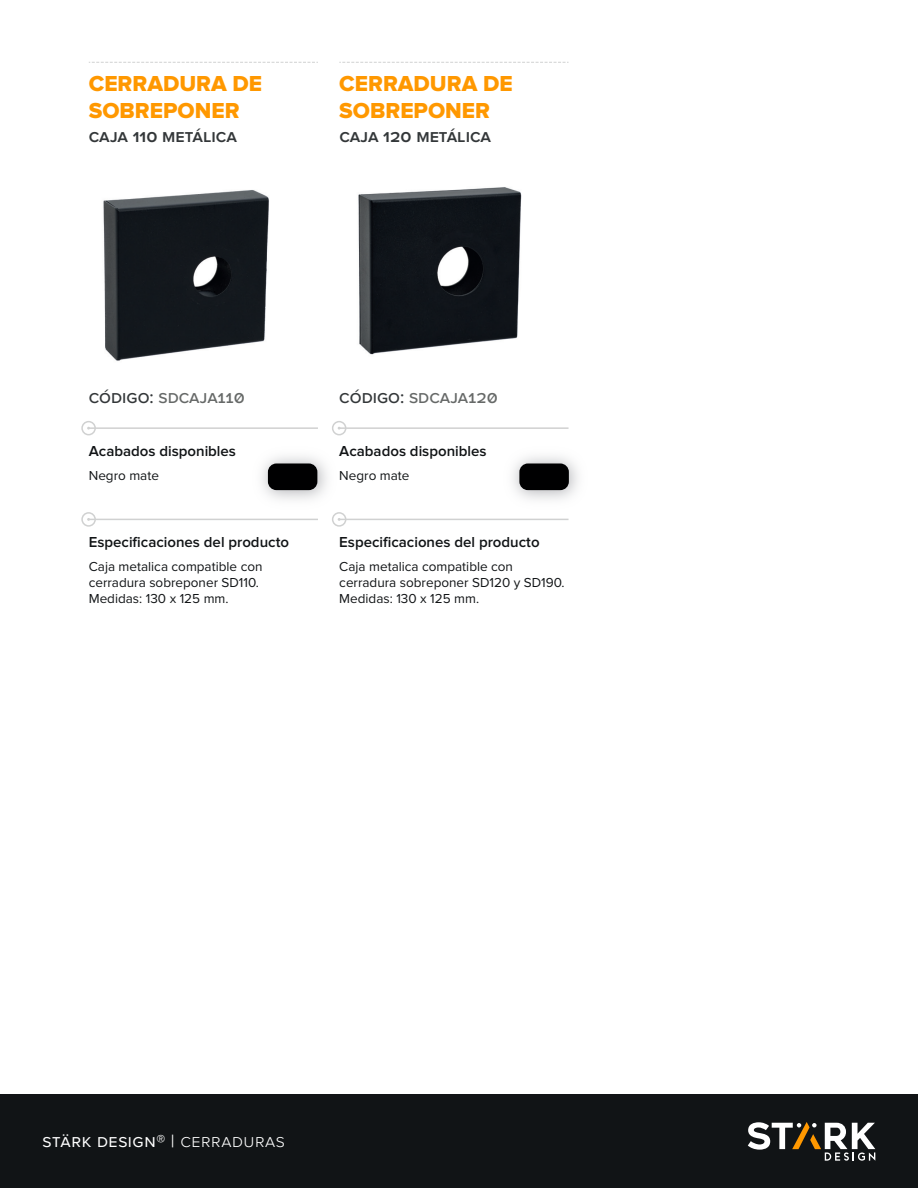
<style>
.page{position:relative;width:918px;height:1188px;background:#fff}
.page>*{position:absolute;margin:0;border:0;box-sizing:border-box;transform-origin:0 0}
.t1{font:22.5px/27px "Proxima Nova Extrabld";color:#ff9800}
.t2{font:500 18px "Proxima Nova";color:#666968}
.t3{font:600 18px "Proxima Nova";color:#333739}
.t4{font:18px "Proxima Nova";letter-spacing:.03em;color:#fff}
.t5{font:600 15px "Proxima Nova";color:#111416}
.t6{font:13.5px/16.2px "Proxima Nova";color:#111416}
.s1{color:#333739}
.s2{font-weight:300}
</style>
<div class="page">
<div style="left:0;top:1095px;width:918px;height:93px;background:#111416"></div>
<svg style="left:748px;top:1122px;width:127px;height:39px"></svg>
<svg style="left:89px;top:62px;width:229px;height:1px"></svg>
<img style="left:103px;top:190px;width:166px;height:171px">
<svg style="left:339px;top:62px;width:230px;height:1px"></svg>
<img style="left:358px;top:187px;width:164px;height:168px">
<img style="left:467px;top:456px;width:111px;height:63px">
<div style="left:519px;top:463px;width:50px;height:27px;background:#000001;border-radius:9px"></div>
<hr style="left:339px;top:427px;width:230px;height:2px;background:#d0d1d1">
<img style="left:215px;top:421px;width:158px;height:105px">
<div style="left:268px;top:463px;width:49px;height:27px;background:#000001;border-radius:9px"></div>
<div style="left:81px;top:421px;width:15px;height:14px;border:2px solid #d0d1d1;border-radius:50%"></div>
<hr style="left:88px;top:427px;width:230px;height:2px;background:#d0d1d1">
<div style="left:332px;top:512px;width:14px;height:15px;border:2px solid #d0d1d1;border-radius:50%"></div>
<hr style="left:339px;top:519px;width:230px;height:1px;background:#d0d1d1">
<div style="left:81px;top:512px;width:15px;height:15px;border:2px solid #d0d1d1;border-radius:50%"></div>
<hr style="left:88px;top:519px;width:230px;height:1px;background:#d0d1d1">
<h1 class="t1" style="left:89px;top:71px;width:175px">CERRADURA DE<br>SOBREPONER</h1>
<h1 class="t1" style="left:339px;top:71px;width:175px">CERRADURA DE<br>SOBREPONER</h1>
<h2 class="t3" style="left:89px;top:127px;width:150px">CAJA 110 METÁLICA</h2>
<h2 class="t3" style="left:339px;top:127px;width:153px">CAJA 120 METÁLICA</h2>
<h2 class="t2" style="left:89px;top:383px;width:158px"><span class="s1">CÓDIGO:</span> SDCAJA110</h2>
<h2 class="t2" style="left:339px;top:383px;width:160px"><span class="s1">CÓDIGO:</span> SDCAJA120</h2>
<p class="t5" style="left:89px;top:444px;width:149px">Acabados disponibles</p>
<p class="t5" style="left:339px;top:444px;width:149px">Acabados disponibles</p>
<p class="t6" style="left:89px;top:467px;width:72px">Negro mate</p>
<p class="t6" style="left:339px;top:467px;width:72px">Negro mate</p>
<p class="t5" style="left:89px;top:535px;width:202px">Especificaciones del producto</p>
<p class="t6" style="left:89px;top:557px;width:175px">Caja metalica compatible con cerradura sobreponer SD110.<br>Medidas: 130 x 125 mm.</p>
<p class="t5" style="left:339px;top:535px;width:202px">Especificaciones del producto</p>
<p class="t6" style="left:339px;top:557px;width:227px">Caja metalica compatible con cerradura sobreponer SD120 y SD190.<br>Medidas: 130 x 125 mm.</p>
<h2 class="t4" style="left:43px;top:1128px;width:244px">STÄRK DESIGN® | <span class="s2">CERRADURAS</span></h2>
</div>
